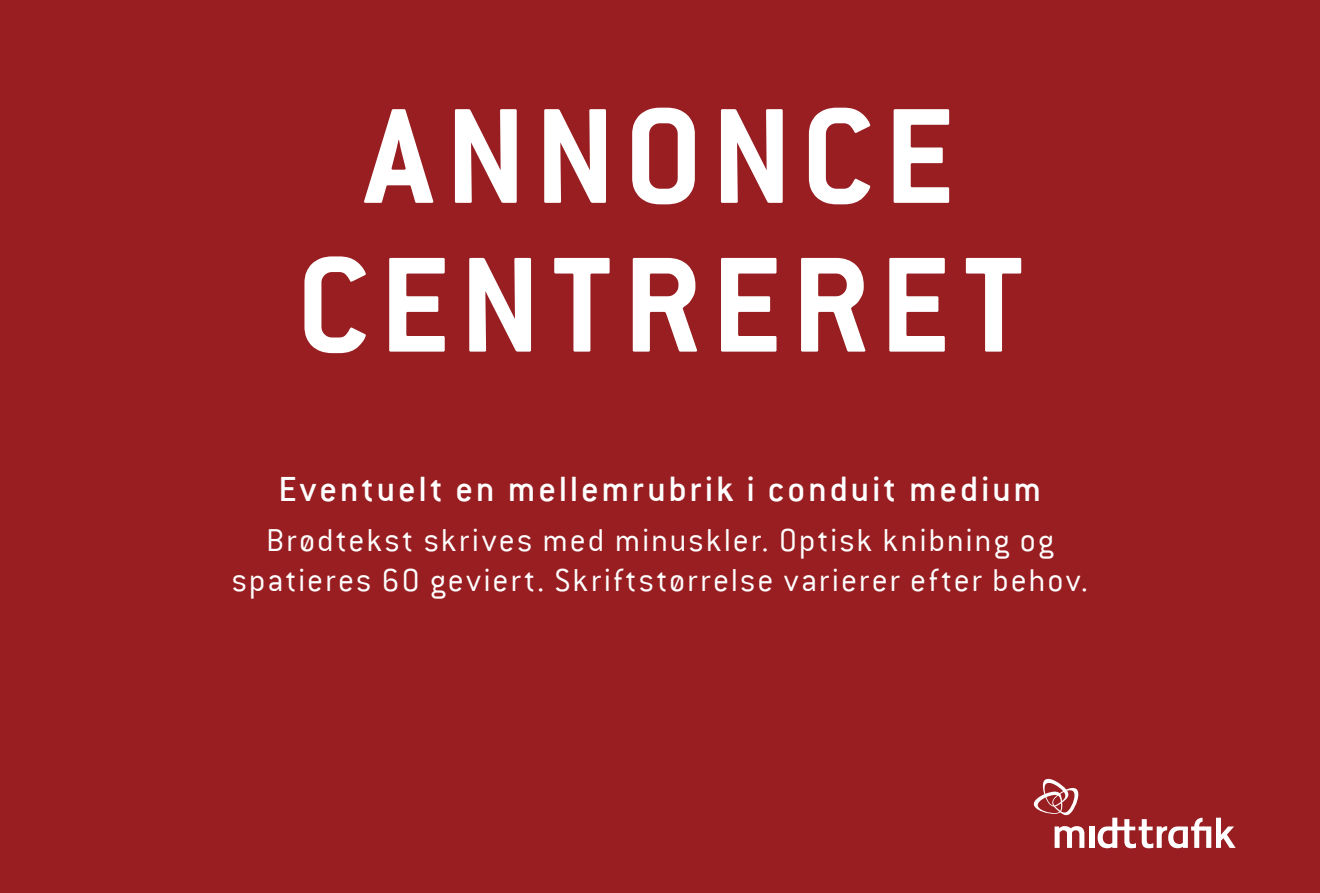
<style>
.page{position:relative;width:1320px;height:893px;background:#981e21}
.page>*{position:absolute;margin:0;border:0;box-sizing:border-box;transform-origin:0 0}
.t1{font:700 148.75px/148.8px "Conduit ITC";letter-spacing:.065em;color:#fff;text-align:center}
.t2{font:500 38.5px "Conduit ITC";letter-spacing:.07em;color:#fff}
.t3{font:300 35px/40.2px "Conduit ITC";letter-spacing:.055em;color:#fff;text-align:center}
</style>
<div class="page">
<svg style="left:1054px;top:826px;width:30px;height:22px"></svg>
<svg style="left:1097px;top:818px;width:138px;height:30px"></svg>
<div style="left:1089px;top:826px;width:5px;height:22px;background:#fff"></div>
<svg style="left:1033px;top:778px;width:46px;height:38px"></svg>
<h1 class="t1" style="left:296px;top:79px;width:728px">ANNONCE<br>CENTRERET</h1>
<p class="t2" style="left:279px;top:467px;width:764px">Eventuelt en mellemrubrik i conduit medium</p>
<p class="t3" style="left:232px;top:520px;width:858px">Brødtekst skrives med minuskler. Optisk knibning og spatieres 60 geviert. Skriftstørrelse varierer efter behov.</p>
</div>
